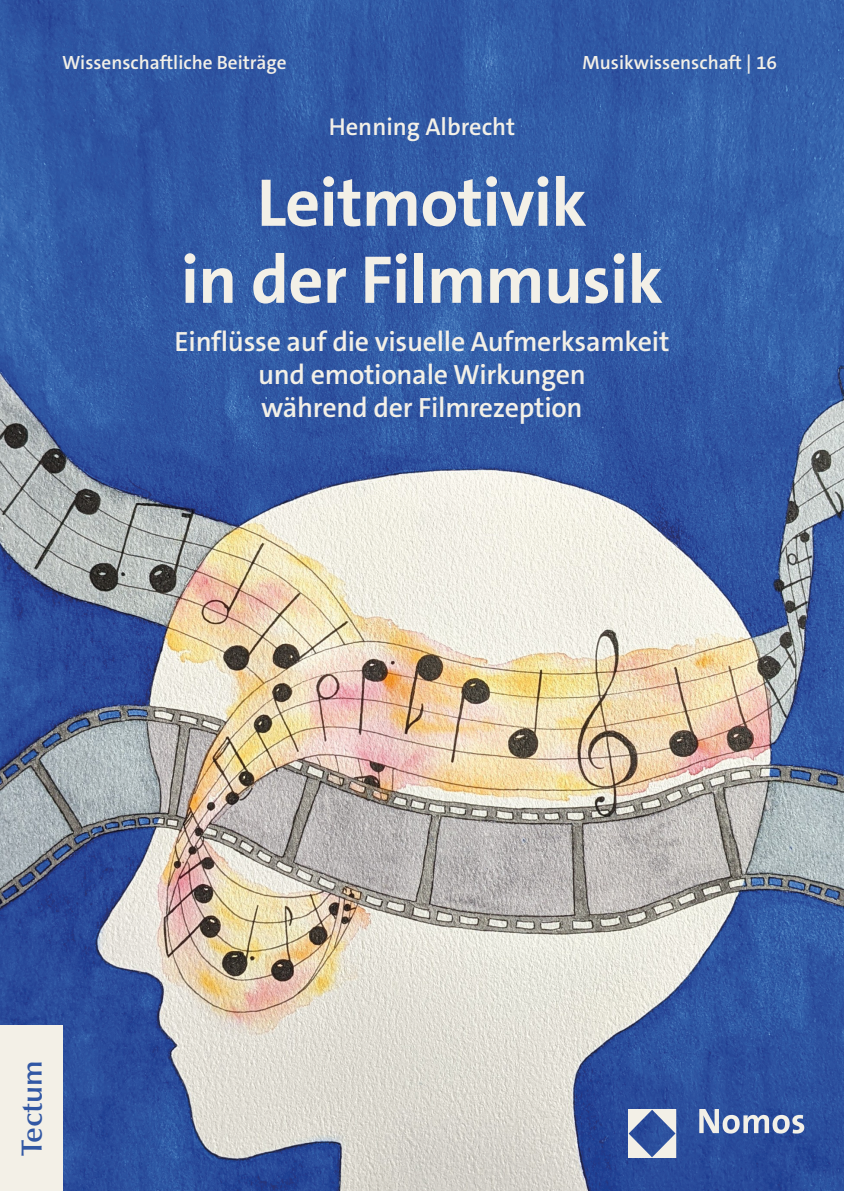
<style>
.page{position:relative;width:844px;height:1191px;background:#fff}
.page>*{position:absolute;margin:0;border:0;box-sizing:border-box;transform-origin:0 0}
.t1{font:700 68.25px/77px "The Sans C5";letter-spacing:-.01em;color:#f3f0e7;text-align:center}
.t2{font:600 29.4px "Optima";color:#3157a4}
.t3{font:600 28px/33.2px "The Sans C5";letter-spacing:-.01em;color:#f3f0e7;text-align:center}
.t4{font:600 24.5px "The Sans C5";color:#f3f0e7}
.t5{font:600 19.25px "The Sans C5";color:#f3f0e7}
</style>
<div class="page">
<img style="left:0;top:0;width:843px;height:1191px">
<div style="left:0;top:1025px;width:62px;height:166px;background:#f3f0e7"></div>
<img style="left:628px;top:1109px;width:178px;height:48px">
<p class="t5" style="left:62px;top:50px;width:226px">Wissenschaftliche Beiträge</p>
<p class="t5" style="left:582px;top:50px;width:196px">Musikwissenschaft | 16</p>
<p class="t4" style="left:329px;top:111px;width:188px">Henning Albrecht</p>
<h1 class="t1" style="left:181px;top:165px;width:483px">Leitmotivik<br>in der Filmmusik</h1>
<p class="t3" style="left:174px;top:325px;width:496px">Einflüsse auf die visuelle Aufmerksamkeit und emotionale Wirkungen<br>während der Filmrezeption</p>
<p class="t2" style="left:15px;top:1156px;width:97px;rotate:-90deg">Tectum</p>
</div>
